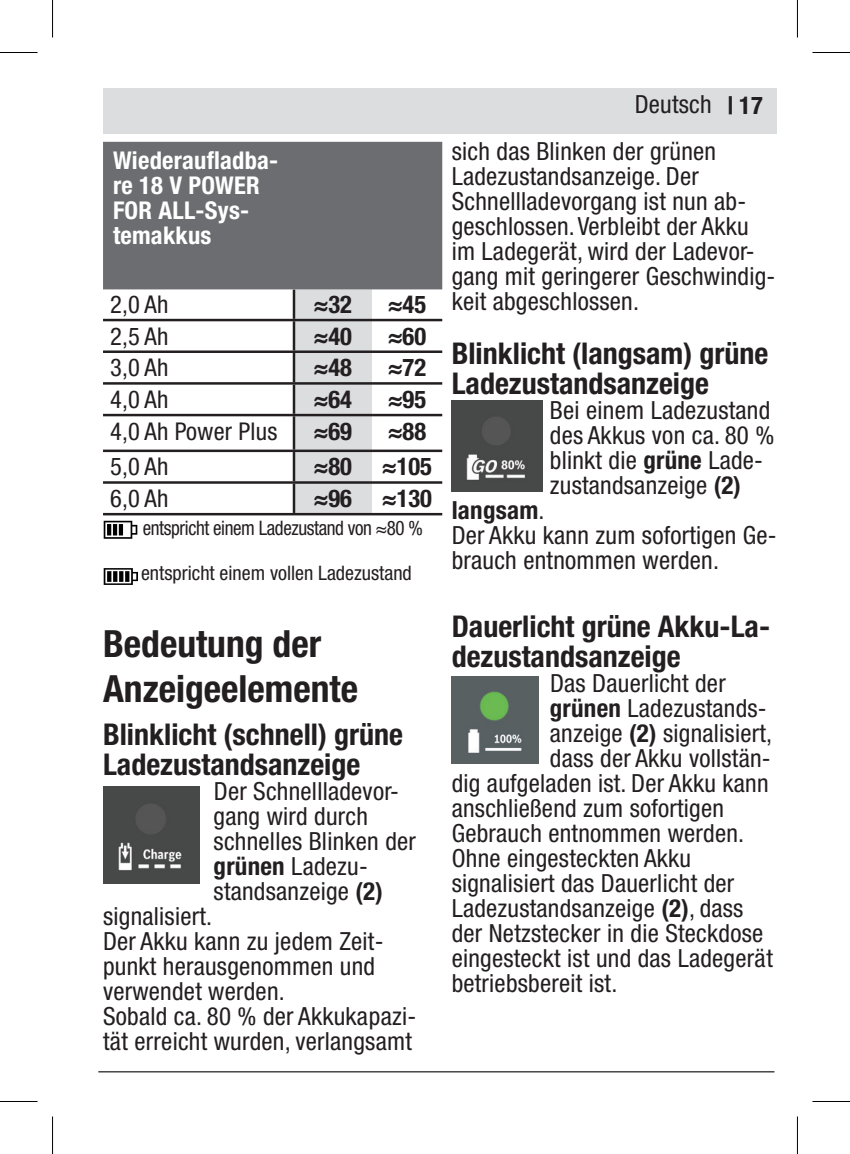
<style>
.page{position:relative;width:850px;height:1154px;background:#fff}
.page>*{position:absolute;margin:0;border:0;box-sizing:border-box;transform-origin:0 0}
.A6_kapitel-rubrik{font:37.5px "GARDENA Pro Bo Cond";color:#231f20}
.Underrubrik__nivå_2{font:30px/30px "GARDENA Pro Bo Cond";color:#231f20}
.A6_underrubrik{font:30px "GARDENA Pro Bo Cond";color:#231f20}
.A6_safetytext_fet{font:condensed 25px/25px "GARDENA Pro";letter-spacing:.01em;color:#231f20}
.t1{font:25px "GARDENA Pro Bo Cond";letter-spacing:.01em;color:#231f20}
.Punktlista_fet{font:24.5px "GARDENA Pro Bo Cond";color:#231f20}
.Tabell-rubriktext{font:24.5px/25px "GARDENA Pro Bo Cond";letter-spacing:.01em;color:#fff}
.A6_safetytext_fet-2{font:condensed 24.5px "GARDENA Pro";letter-spacing:.01em;color:#231f20}
.A6_safetytext_fet-3{font:24.5px "GARDENA Pro Bo Cond";color:#231f20}
.A6_fotnot-text{font:condensed 20px "GARDENA Pro";letter-spacing:-.02em;color:#231f20;scale:.95 1}
.A6_fotnot-text-2{font:condensed 20px "GARDENA Pro";color:#231f20}
.s1{font-family:"GARDENA Pro Bo Cond";font-stretch:normal}
.s2{font-family:"GARDENA Pro";font-stretch:condensed}
</style>
<div class="page">
<div style="left:103px;top:88px;width:673px;height:46px;background:#dcdddf"></div>
<hr style="left:98px;top:1071px;width:676px;height:1px;background:#231f20">
<div style="left:103px;top:142px;width:339px;height:148px;background:#6c6d70"></div>
<svg style="left:103px;top:318px;width:339px;height:195px"></svg>
<div style="left:295px;top:290px;width:77px;height:223px;background:#dcdddf"></div>
<hr style="left:292px;top:290px;width:3px;height:29px;background:#231f20">
<hr style="left:103px;top:319px;width:191px;height:2px;background:#231f20">
<hr style="left:294px;top:319px;width:78px;height:2px;background:#231f20">
<hr style="left:292px;top:321px;width:3px;height:29px;background:#231f20">
<hr style="left:372px;top:319px;width:70px;height:2px;background:#231f20">
<hr style="left:103px;top:350px;width:191px;height:3px;background:#231f20">
<hr style="left:294px;top:350px;width:78px;height:3px;background:#231f20">
<hr style="left:292px;top:353px;width:3px;height:29px;background:#231f20">
<hr style="left:372px;top:350px;width:70px;height:3px;background:#231f20">
<hr style="left:103px;top:382px;width:191px;height:3px;background:#231f20">
<hr style="left:294px;top:382px;width:78px;height:3px;background:#231f20">
<hr style="left:292px;top:385px;width:3px;height:29px;background:#231f20">
<hr style="left:372px;top:382px;width:70px;height:3px;background:#231f20">
<hr style="left:103px;top:414px;width:191px;height:2px;background:#231f20">
<hr style="left:294px;top:414px;width:78px;height:2px;background:#231f20">
<hr style="left:292px;top:416px;width:3px;height:34px;background:#231f20">
<hr style="left:372px;top:414px;width:70px;height:2px;background:#231f20">
<hr style="left:103px;top:450px;width:191px;height:2px;background:#231f20">
<hr style="left:294px;top:450px;width:78px;height:2px;background:#231f20">
<hr style="left:292px;top:452px;width:3px;height:29px;background:#231f20">
<hr style="left:372px;top:450px;width:70px;height:2px;background:#231f20">
<hr style="left:103px;top:481px;width:191px;height:3px;background:#231f20">
<hr style="left:294px;top:481px;width:78px;height:3px;background:#231f20">
<hr style="left:292px;top:484px;width:3px;height:29px;background:#231f20">
<hr style="left:372px;top:481px;width:70px;height:3px;background:#231f20">
<hr style="left:103px;top:513px;width:191px;height:2px;background:#231f20">
<hr style="left:294px;top:513px;width:78px;height:2px;background:#231f20">
<hr style="left:372px;top:513px;width:70px;height:2px;background:#231f20">
<svg style="left:104px;top:521px;width:33px;height:18px"></svg>
<svg style="left:104px;top:568px;width:34px;height:17px"></svg>
<img style="left:103px;top:787px;width:96px;height:97px">
<img style="left:451px;top:400px;width:91px;height:92px">
<img style="left:451px;top:677px;width:87px;height:87px">
<hr style="left:0;top:52px;width:38px;height:1px;background:#000">
<hr style="left:812px;top:52px;width:37px;height:1px;background:#000">
<hr style="left:0;top:1101px;width:38px;height:1px;background:#000">
<hr style="left:812px;top:1101px;width:37px;height:1px;background:#000">
<hr style="left:52px;top:0;width:1px;height:38px;background:#000">
<hr style="left:52px;top:1116px;width:1px;height:38px;background:#000">
<hr style="left:796px;top:0;width:1px;height:38px;background:#000">
<hr style="left:796px;top:1116px;width:1px;height:38px;background:#000">
<p class="Tabell-rubriktext" style="left:113px;top:148px;width:167px">Wiederaufladba&shy;re 18 V POWER<br>FOR ALL-Sys&shy;temakkus</p>
<p class="A6_safetytext_fet-2" style="left:110px;top:290px;width:60px">2,0 Ah</p>
<p class="Punktlista_fet" style="left:314px;top:289px;width:40px">≈32</p>
<p class="Punktlista_fet" style="left:388px;top:289px;width:40px">≈45</p>
<p class="A6_safetytext_fet-2" style="left:110px;top:322px;width:60px">2,5 Ah</p>
<p class="A6_safetytext_fet-3" style="left:314px;top:321px;width:40px">≈40</p>
<p class="Punktlista_fet" style="left:388px;top:321px;width:40px">≈60</p>
<p class="A6_safetytext_fet-2" style="left:110px;top:353px;width:60px">3,0 Ah</p>
<p class="Punktlista_fet" style="left:314px;top:353px;width:40px">≈48</p>
<p class="Punktlista_fet" style="left:388px;top:353px;width:40px">≈72</p>
<p class="A6_safetytext_fet-2" style="left:110px;top:385px;width:60px">4,0 Ah</p>
<p class="Punktlista_fet" style="left:314px;top:384px;width:40px">≈64</p>
<p class="Punktlista_fet" style="left:388px;top:384px;width:40px">≈95</p>
<p class="A6_safetytext_fet-2" style="left:110px;top:417px;width:169px">4,0 Ah Power Plus</p>
<p class="Punktlista_fet" style="left:314px;top:416px;width:40px">≈69</p>
<p class="Punktlista_fet" style="left:388px;top:416px;width:40px">≈88</p>
<p class="A6_safetytext_fet-2" style="left:110px;top:453px;width:60px">5,0 Ah</p>
<p class="Punktlista_fet" style="left:314px;top:452px;width:40px">≈80</p>
<p class="Punktlista_fet" style="left:382px;top:452px;width:51px">≈105</p>
<p class="A6_safetytext_fet-2" style="left:110px;top:484px;width:60px">6,0 Ah</p>
<p class="Punktlista_fet" style="left:314px;top:483px;width:40px">≈96</p>
<p class="Punktlista_fet" style="left:382px;top:483px;width:51px">≈130</p>
<p class="A6_fotnot-text" style="left:143px;top:517px;width:296px">entspricht einem Ladezustand von ≈80 %</p>
<p class="A6_fotnot-text-2" style="left:141px;top:562px;width:272px">entspricht einem vollen Ladezustand</p>
<p class="A6_kapitel-rubrik" style="left:103px;top:621px;width:220px">Bedeutung der</p>
<p class="A6_kapitel-rubrik" style="left:103px;top:666px;width:256px">Anzeigeelemente</p>
<p class="A6_underrubrik" style="left:103px;top:716px;width:301px">Blinklicht (schnell) grüne</p>
<p class="A6_underrubrik" style="left:103px;top:746px;width:259px">Ladezustandsanzeige</p>
<p class="A6_safetytext_fet" style="left:213px;top:778px;width:204px">Der Schnellladevor&shy;gang wird durch schnelles Blinken der <span class="s1">grünen</span> Ladezu&shy;standsanzeige <span class="s1">(2)</span></p>
<p class="A6_safetytext_fet" style="left:103px;top:903px;width:110px">signalisiert.</p>
<p class="A6_safetytext_fet" style="left:103px;top:928px;width:282px">Der Akku kann zu jedem Zeit&shy;punkt herausgenommen und verwendet werden.</p>
<p class="A6_safetytext_fet" style="left:103px;top:1003px;width:314px">Sobald ca. 80 % der Akkukapazi&shy;tät erreicht wurden, verlangsamt</p>
<p class="A6_safetytext_fet" style="left:634px;top:91px;width:78px">Deutsch</p>
<p class="Punktlista_fet" style="left:727px;top:91px;width:36px">| 17</p>
<p class="A6_safetytext_fet" style="left:451px;top:138px;width:266px">sich das Blinken der grünen<br>Ladezustandsanzeige. Der</p>
<p class="A6_safetytext_fet" style="left:451px;top:188px;width:298px">Schnellladevorgang ist nun ab&shy;geschlossen. Verbleibt der Akku</p>
<p class="A6_safetytext_fet" style="left:451px;top:238px;width:325px">im Ladegerät, wird der Ladevor&shy;gang mit geringerer Geschwindig&shy;keit abgeschlossen.</p>
<p class="Underrubrik__nivå_2" style="left:451px;top:338px;width:318px">Blinklicht (langsam) grüne</p>
<p class="Underrubrik__nivå_2" style="left:451px;top:368px;width:259px">Ladezustandsanzeige</p>
<p class="A6_safetytext_fet" style="left:549px;top:398px;width:226px">Bei einem Ladezustand des Akkus von ca. 80 %</p>
<p class="A6_safetytext_fet" style="left:549px;top:448px;width:215px">blinkt die <span class="s1">grüne</span> Lade&shy;zustandsanzeige <span class="s1">(2)</span></p>
<p class="t1" style="left:451px;top:495px;width:94px">langsam<span class="s2">.</span></p>
<p class="A6_safetytext_fet" style="left:451px;top:523px;width:326px">Der Akku kann zum sofortigen Ge&shy;brauch entnommen werden.</p>
<p class="Underrubrik__nivå_2" style="left:451px;top:610px;width:320px">Dauerlicht grüne Akku-La&shy;dezustandsanzeige</p>
<p class="A6_safetytext_fet" style="left:550px;top:670px;width:177px">Das Dauerlicht der</p>
<p class="A6_safetytext_fet" style="left:549px;top:695px;width:218px"><span class="s1">grünen</span> Ladezustands-</p>
<p class="A6_safetytext_fet" style="left:549px;top:720px;width:224px">anzeige <span class="s1">(2)</span> signalisiert,</p>
<p class="A6_safetytext_fet" style="left:549px;top:745px;width:222px">dass der Akku vollstän-</p>
<p class="A6_safetytext_fet" style="left:451px;top:770px;width:318px">dig aufgeladen ist. Der Akku kann</p>
<p class="A6_safetytext_fet" style="left:451px;top:795px;width:274px">anschließend zum sofortigen</p>
<p class="A6_safetytext_fet" style="left:451px;top:820px;width:294px">Gebrauch entnommen werden.</p>
<p class="A6_safetytext_fet" style="left:451px;top:845px;width:322px">Ohne eingesteckten Akku signalisiert das Dauerlicht der<br>Ladezustandsanzeige <span class="s1">(2)</span>, dass der Netzstecker in die Steckdose eingesteckt ist und das Ladegerät betriebsbereit ist.</p>
</div>
